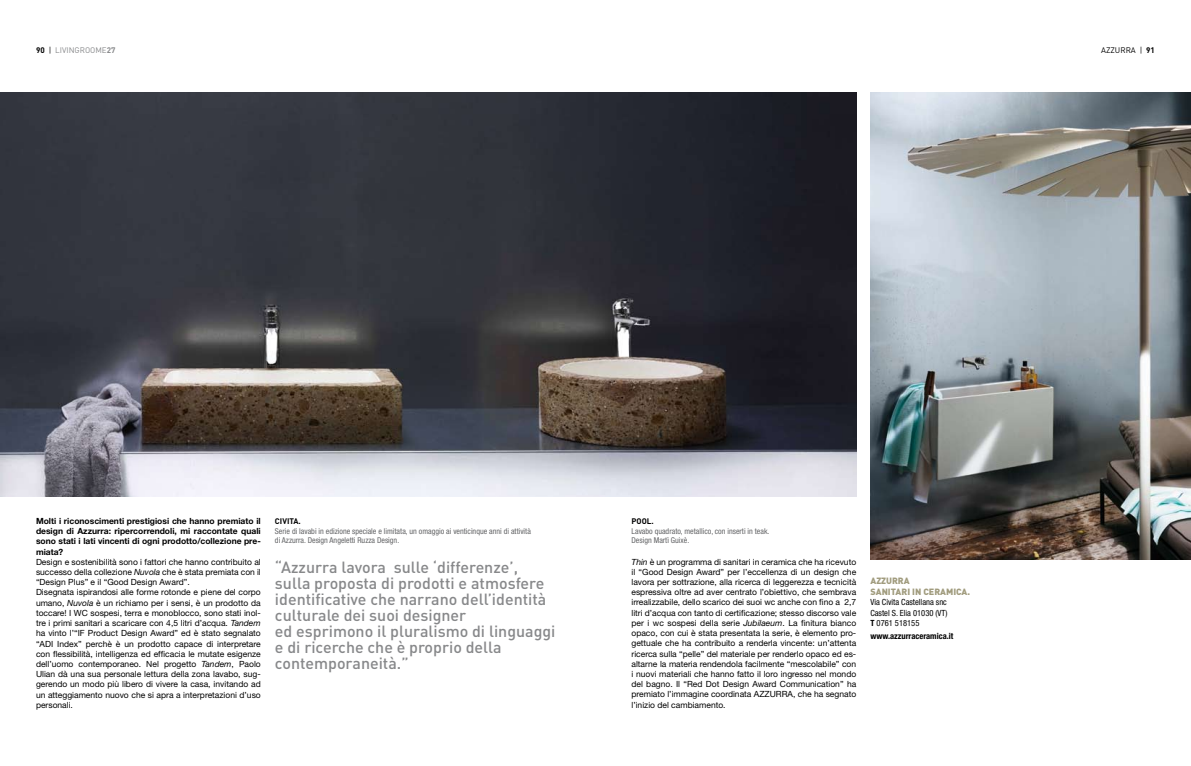
<style>
.page{position:relative;width:1191px;height:766px;background:#fff}
.page>*{position:absolute;margin:0;border:0;box-sizing:border-box;transform-origin:0 0}
.t1{font:500 16px/16px "DIN";color:#87888a}
.t2{font:900 9px/10.8px "DIN";color:#a19c7e}
.t3{font:8.5px/10.2px "Helvetica Neue";color:#000}
.t4{font:700 8.5px/10.2px "Helvetica Neue";color:#000;text-align:justify}
.t5{font:condensed 8.5px/10.2px "Helvetica Neue";color:#000;text-align:justify}
.t6{font:700 condensed 8.5px "Helvetica Neue";color:#000}
.t7{font:condensed 8px/9.6px "Helvetica Neue";color:#646567}
.t8{font:8px "DIN";color:#87888a}
.t9{font:700 8px "DIN";color:#000}
.t10{font:8px "DIN";color:#000}
.s1{font-weight:700;color:#000}
.s2{color:#000}
.s3{font-weight:700}
.s4{font-style:italic}
</style>
<div class="page">
<img style="left:0;top:93px;width:856px;height:403px">
<img style="left:870px;top:92px;width:321px;height:467px">
<p class="t8" style="left:36px;top:45px;width:81px"><span class="s1">90</span> <span class="s2">|</span> LIVINGROOME<span class="s3">27</span></p>
<p class="t10" style="left:1101px;top:45px;width:55px">AZZURRA | <span class="s3">91</span></p>
<p class="t4" style="left:36px;top:515px;width:226px">Molti i riconoscimenti prestigiosi che hanno premiato il design di Azzurra: ripercorrendoli, mi raccontate quali sono stati i lati vincenti di ogni prodotto/collezione pre&shy;miata?</p>
<p class="t3" style="left:36px;top:556px;width:226px">Design e sostenibilità sono i fattori che hanno contribuito al successo della collezione <span class="s4">Nuvola</span> che è stata premiata con il “Design Plus” e il “Good Design Award”.<br>Disegnata ispirandosi alle forme rotonde e piene del corpo umano, <span class="s4">Nuvola</span> è un richiamo per i sensi, è un prodotto da toccare! I WC sospesi, terra e monoblocco, sono stati inol&shy;tre i primi sanitari a scaricare con 4,5 litri d’acqua. <span class="s4">Tandem </span>ha vinto l’“IF Product Design Award” ed è stato segnalato “ADI Index” perchè è un prodotto capace di interpretare con flessibilità, intelligenza ed efficacia le mutate esigenze dell’uomo contemporaneo. Nel progetto <span class="s4">Tandem</span>, Paolo Ulian dà una sua personale lettura della zona lavabo, sug&shy;gerendo un modo più libero di vivere la casa, invitando ad un atteggiamento nuovo che si apra a interpretazioni d’uso personali.</p>
<p class="t3" style="left:631px;top:556px;width:226px;text-align:justify"><span class="s4">Thin</span> è un programma di sanitari in ceramica che ha ricevuto il “Good Design Award” per l’eccellenza di un design che lavora per sottrazione, alla ricerca di leggerezza e tecnicità espressiva oltre ad aver centrato l’obiettivo, che sembrava irrealizzabile, dello scarico dei suoi wc anche con fino a 2,7 litri d’acqua con tanto di certificazione; stesso discorso vale per i wc sospesi della serie <span class="s4">Jubilaeum</span>. La finitura bianco opaco, con cui è stata presentata la serie, è elemento pro&shy;gettuale che ha contribuito a renderla vincente: un’attenta ricerca sulla “pelle” del materiale per renderlo opaco ed es&shy;altarne la materia rendendola facilmente “mescolabile” con i nuovi materiali che hanno fatto il loro ingresso nel mondo del bagno. Il “Red Dot Design Award Communication” ha premiato l’immagine coordinata AZZURRA, che ha segnato l’inizio del cambiamento.</p>
<p class="t9" style="left:275px;top:515px;width:27px">CIVITA.</p>
<p class="t7" style="left:275px;top:525px;width:257px">Serie di lavabi in edizione speciale e limitata, un omaggio ai venticinque anni di attività di Azzurra. Design Angeletti Ruzza Design.</p>
<p class="t9" style="left:631px;top:515px;width:24px">POOL.</p>
<p class="t7" style="left:631px;top:525px;width:139px">Lavabo quadrato, metallico, con inserti in teak.<br>Design Martì Guixè.</p>
<p class="t1" style="left:275px;top:558px;width:282px">“Azzurra lavora sulle ‘differenze’, sulla proposta di prodotti e atmosfere identificative che narrano dell’identità culturale dei suoi designer<br>ed esprimono il pluralismo di linguaggi e di ricerche che è proprio della contemporaneità.”</p>
<p class="t2" style="left:870px;top:575px;width:101px">AZZURRA<br>SANITARI IN CERAMICA.</p>
<p class="t5" style="left:870px;top:597px;width:79px">Via Civita Castellana snc Castel S. Elia 01030 (VT)<br><span class="s3">T</span> 0761 518155</p>
<p class="t6" style="left:870px;top:630px;width:84px">www.azzurraceramica.it</p>
</div>
